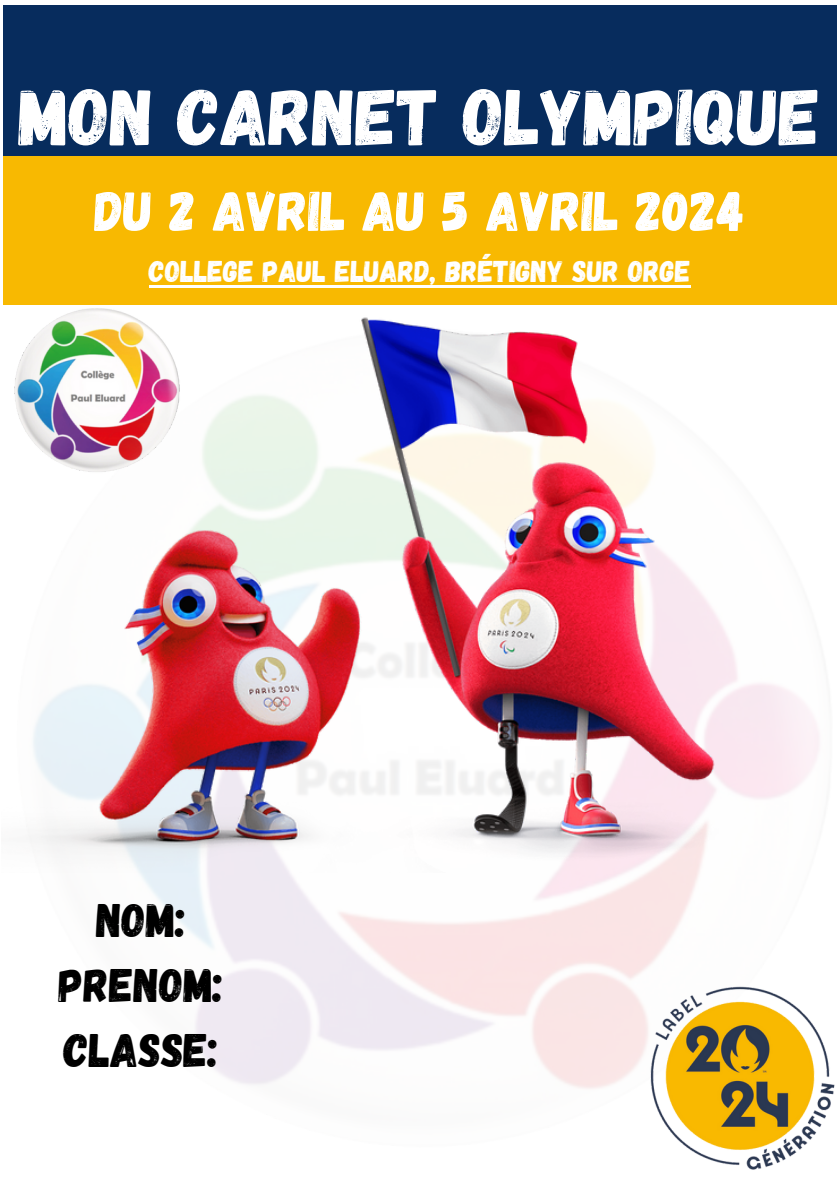
<style>
.page{position:relative;width:839px;height:1191px;background:#fff}
.page>*{position:absolute;margin:0;border:0;box-sizing:border-box;transform-origin:0 0}
.t1{font:79.8px "Gagalin";color:#fff}
.t2{font:56px "Gagalin";color:#fff}
.t3{font:47px/65.2px "Gagalin";color:#000;text-align:center}
.t4{font:30px "Gagalin";color:#fff}
</style>
<div class="page">
<div style="left:3px;top:6px;width:833px;height:150px;background:#072c5d"></div>
<div style="left:3px;top:156px;width:833px;height:148px;background:#f8b901"></div>
<img style="left:590px;top:968px;width:245px;height:202px">
<img style="left:1px;top:304px;width:836px;height:569px">
<hr style="left:149px;top:285px;width:541px;height:3px;background:#fff">
<img style="left:3px;top:304px;width:181px;height:176px">
<p class="t1" style="left:19px;top:65px;width:803px">MON CARNET OLYMPIQUE</p>
<p class="t2" style="left:95px;top:175px;width:651px">DU 2 AVRIL AU 5 AVRIL 2024</p>
<p class="t4" style="left:149px;top:252px;width:543px">COLLEGE PAUL ELUARD, BRÉTIGNY SUR ORGE</p>
<p class="t3" style="left:59px;top:885px;width:166px">NOM:<br>PRENOM:<br>CLASSE:</p>
</div>
